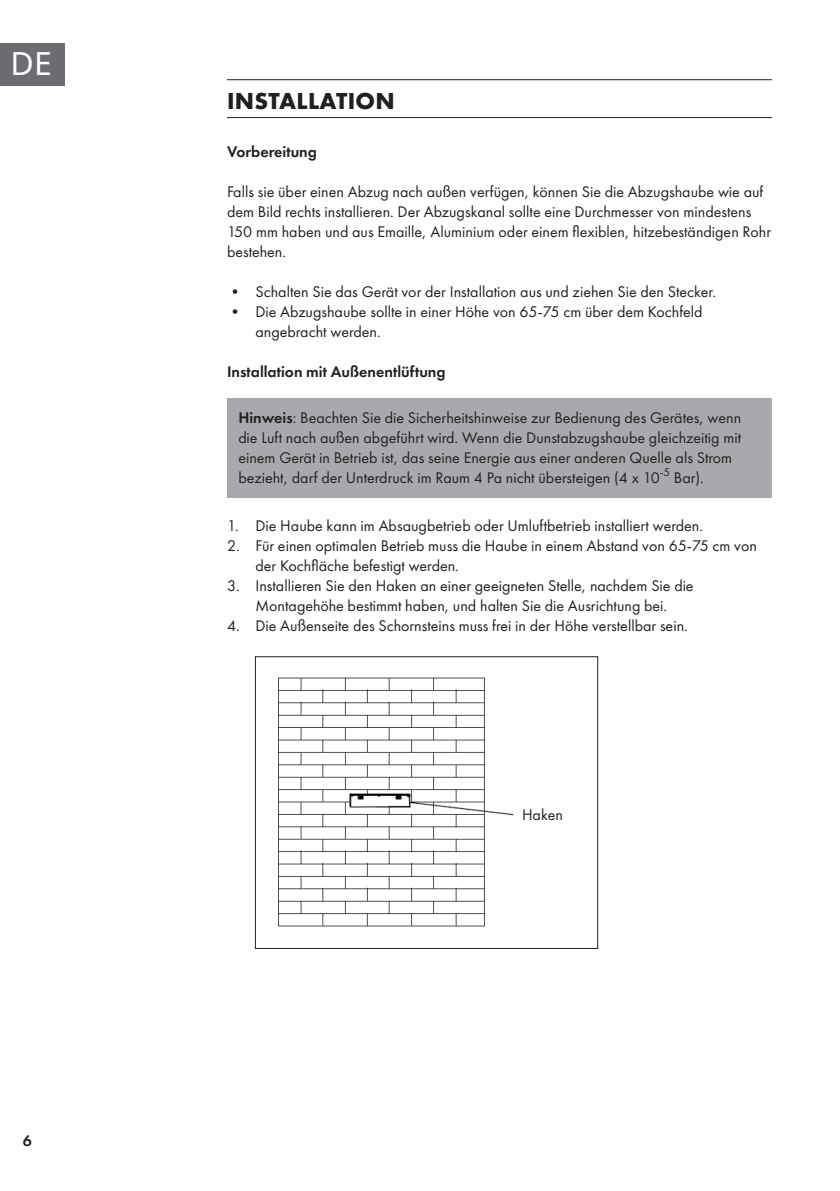
<style>
.page{position:relative;width:840px;height:1191px;background:#fff}
.page>*{position:absolute;margin:0;border:0;box-sizing:border-box;transform-origin:0 0}
.t1{font:32px "Noto Sans";color:#fff}
.t2{font:700 24px "Futura PTW08";letter-spacing:.01em;color:#231f20}
.t3{font:16px/20px "Futura PTW08";color:#231f20}
.t4{font:600 16px "Futura PTW08";color:#231f20}
.s1{font-weight:600}
</style>
<div class="page">
<div style="left:0;top:43px;width:65px;height:42px;background:#6c6d70"></div>
<hr style="left:227px;top:79px;width:544px;height:1px;background:#231f20">
<hr style="left:227px;top:117px;width:544px;height:1px;background:#231f20">
<div style="left:227px;top:399px;width:544px;height:99px;background:#a8a9ad"></div>
<img style="left:278px;top:677px;width:236px;height:250px">
<div style="left:255px;top:656px;width:343px;height:293px;border:1px solid #231f20"></div>
<h1 class="t1" style="left:11px;top:41px;width:43px">DE</h1>
<p class="t4" style="left:23px;top:1130px;width:11px">6</p>
<h2 class="t2" style="left:227px;top:85px;width:169px">INSTALLATION</h2>
<p class="t4" style="left:227px;top:142px;width:91px">Vorbereitung</p>
<p class="t3" style="left:227px;top:181px;width:545px">Falls sie über einen Abzug nach außen verfügen, können Sie die Abzugshaube wie auf dem Bild rechts installieren. Der Abzugskanal sollte eine Durchmesser von mindestens 150 mm haben und aus Emaille, Aluminium oder einem flexiblen, hitzebeständigen Rohr bestehen.</p>
<p class="t3" style="left:227px;top:281px;width:490px">• Schalten Sie das Gerät vor der Installation aus und ziehen Sie den Stecker.</p>
<p class="t3" style="left:255px;top:301px;width:448px;text-indent:-28px">• Die Abzugshaube sollte in einer Höhe von 65-75 cm über dem Kochfeld angebracht werden.</p>
<p class="t4" style="left:227px;top:362px;width:220px">Installation mit Außenentlüftung</p>
<p class="t3" style="left:238px;top:407px;width:504px"><span class="s1">Hinweis</span>: Beachten Sie die Sicherheitshinweise zur Bedienung des Gerätes, wenn die Luft nach außen abgeführt wird. Wenn die Dunstabzugshaube gleichzeitig mit einem Gerät in Betrieb ist, das seine Energie aus einer anderen Quelle als Strom bezieht, darf der Unterdruck im Raum 4 Pa nicht übersteigen (4 x 10<sup>-5</sup> Bar).</p>
<p class="t3" style="left:227px;top:515px;width:477px">1. Die Haube kann im Absaugbetrieb oder Umluftbetrieb installiert werden.</p>
<p class="t3" style="left:255px;top:535px;width:503px;text-indent:-28px">2. Für einen optimalen Betrieb muss die Haube in einem Abstand von 65-75 cm von der Kochfläche befestigt werden.</p>
<p class="t3" style="left:227px;top:575px;width:468px;text-align:center">3. Installieren Sie den Haken an einer geeigneten Stelle, nachdem Sie die<br>Montagehöhe bestimmt haben, und halten Sie die Ausrichtung bei.</p>
<p class="t3" style="left:227px;top:615px;width:462px">4. Die Außenseite des Schornsteins muss frei in der Höhe verstellbar sein.</p>
<p class="t3" style="left:521px;top:805px;width:42px">Haken</p>
</div>
